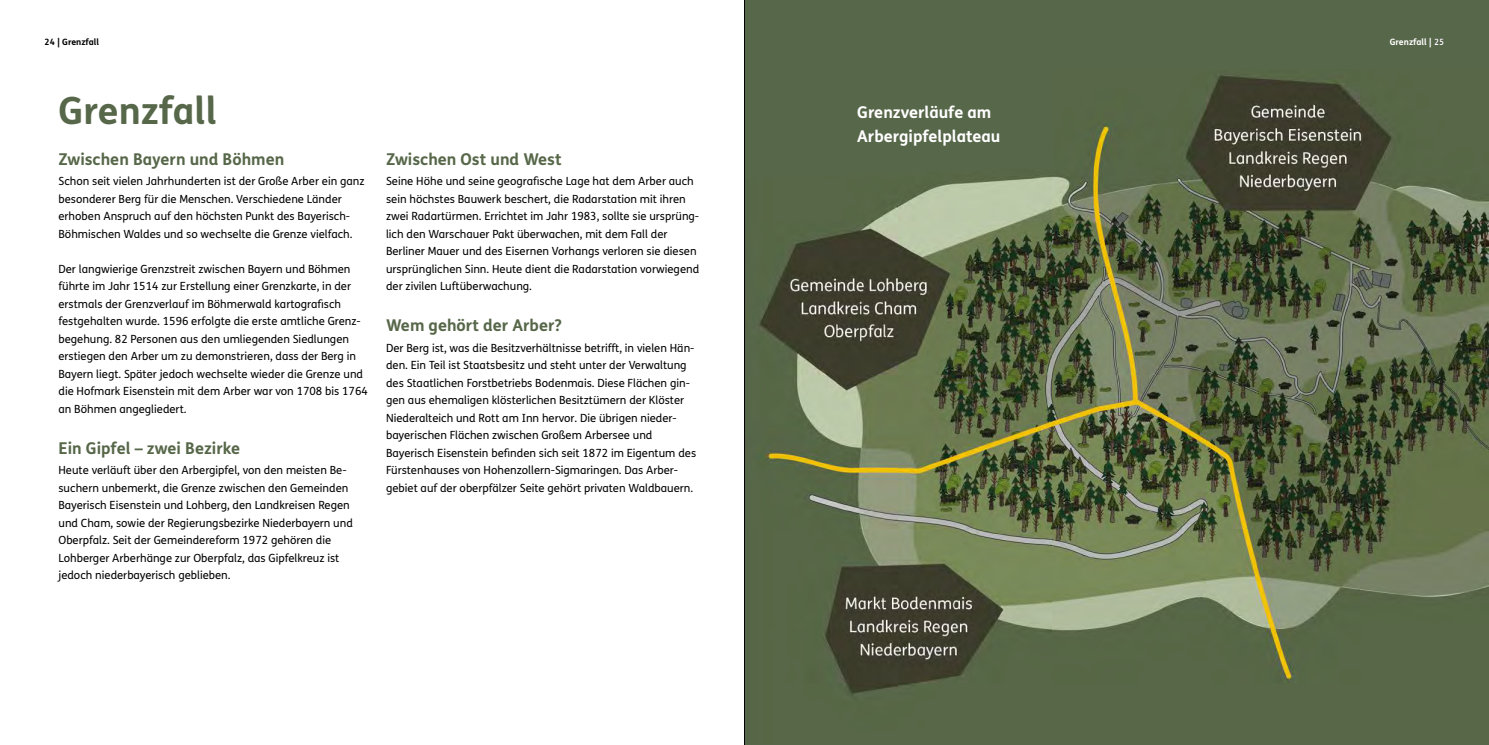
<style>
.page{position:relative;width:1489px;height:745px;background:#fff}
.page>*{position:absolute;margin:0;border:0;box-sizing:border-box;transform-origin:0 0}
.t1{font:700 37.5px "FS Me";color:#576749}
.t2{font:700 16.25px "FS Me";color:#576749}
.t3{font:700 16.25px/23.8px "FS Me";color:#fff}
.t4{font:11.25px/17.5px "FS Me";color:#000}
.t5{font:700 8.75px "FS Me";color:#fff}
.t6{font:700 8.75px "FS Me";color:#000}
.s1{color:#000}
</style>
<div class="page">
<div style="left:744px;top:0;width:744px;height:744px;background:#576749"></div>
<img style="left:759px;top:75px;width:729px;height:619px">
<hr style="left:744px;top:0;width:1px;height:744px;background:#000">
<p class="t6" style="left:45px;top:35px;width:56px">24 | Grenzfall</p>
<h1 class="t1" style="left:58px;top:81px;width:160px">Grenzfall</h1>
<h2 class="t2" style="left:58px;top:147px;width:227px">Zwischen Bayern und Böhmen</h2>
<p class="t4" style="left:58px;top:172px;width:307px">Schon seit vielen Jahrhunderten ist der Große Arber ein ganz besonderer Berg für die Menschen. Verschiedene Länder erhoben Anspruch auf den höchsten Punkt des Bayerisch-Böhmischen Waldes und so wechselte die Grenze vielfach.</p>
<p class="t4" style="left:58px;top:259px;width:311px">Der langwierige Grenzstreit zwischen Bayern und Böhmen führte im Jahr 1514 zur Erstellung einer Grenzkarte, in der erstmals der Grenzverlauf im Böhmerwald kartografisch festgehalten wurde. 1596 erfolgte die erste amtliche Grenz&shy;begehung. 82 Personen aus den umliegenden Siedlungen erstiegen den Arber um zu demonstrieren, dass der Berg in Bayern liegt. Später jedoch wechselte wieder die Grenze und die Hofmark Eisenstein mit dem Arber war von 1708 bis 1764 an Böhmen angegliedert.</p>
<h2 class="t2" style="left:58px;top:435px;width:183px">Ein Gipfel – zwei Bezirke</h2>
<p class="t4" style="left:58px;top:461px;width:296px">Heute verläuft über den Arbergipfel, von den meisten Be&shy;suchern unbemerkt, die Grenze zwischen den Gemeinden Bayerisch Eisenstein und Lohberg, den Landkreisen Regen und Cham, sowie der Regierungsbezirke Niederbayern und Oberpfalz. Seit der Gemeindereform 1972 gehören die Lohberger Arberhänge zur Oberpfalz, das Gipfelkreuz ist jedoch niederbayerisch geblieben.</p>
<h2 class="t2" style="left:386px;top:146px;width:177px">Zwischen Ost und West</h2>
<p class="t4" style="left:386px;top:172px;width:315px">Seine Höhe und seine geografische Lage hat dem Arber auch sein höchstes Bauwerk beschert, die Radarstation mit ihren zwei Radartürmen. Errichtet im Jahr 1983, sollte sie ursprüng&shy;lich den Warschauer Pakt überwachen, mit dem Fall der Berliner Mauer und des Eisernen Vorhangs verloren sie diesen ursprünglichen Sinn. Heute dient die Radarstation vorwiegend der zivilen Luftüberwachung.</p>
<h2 class="t2" style="left:386px;top:313px;width:177px">Wem gehört der Arber?</h2>
<p class="t4" style="left:386px;top:338px;width:311px">Der Berg ist, was die Besitzverhältnisse betrifft, in vielen Hän&shy;den. Ein Teil ist Staatsbesitz und steht unter der Verwaltung des Staatlichen Forstbetriebs Bodenmais. Diese Flächen gin&shy;gen aus ehemaligen klösterlichen Besitztümern der Klöster Niederalteich und Rott am Inn hervor. Die übrigen nieder&shy;bayerischen Flächen zwischen Großem Arbersee und Bayerisch Eisenstein befinden sich seit 1872 im Eigentum des Fürstenhauses von Hohenzollern-Sigmaringen. Das Arber&shy;gebiet auf der oberpfälzer Seite gehört privaten Waldbauern.</p>
<h2 class="t3" style="left:857px;top:100px;width:145px">Grenzverläufe am<br>Arbergipfelplateau</h2>
<p class="t5" style="left:1389px;top:35px;width:56px">Grenzfall | <span class="s1">25</span></p>
</div>
